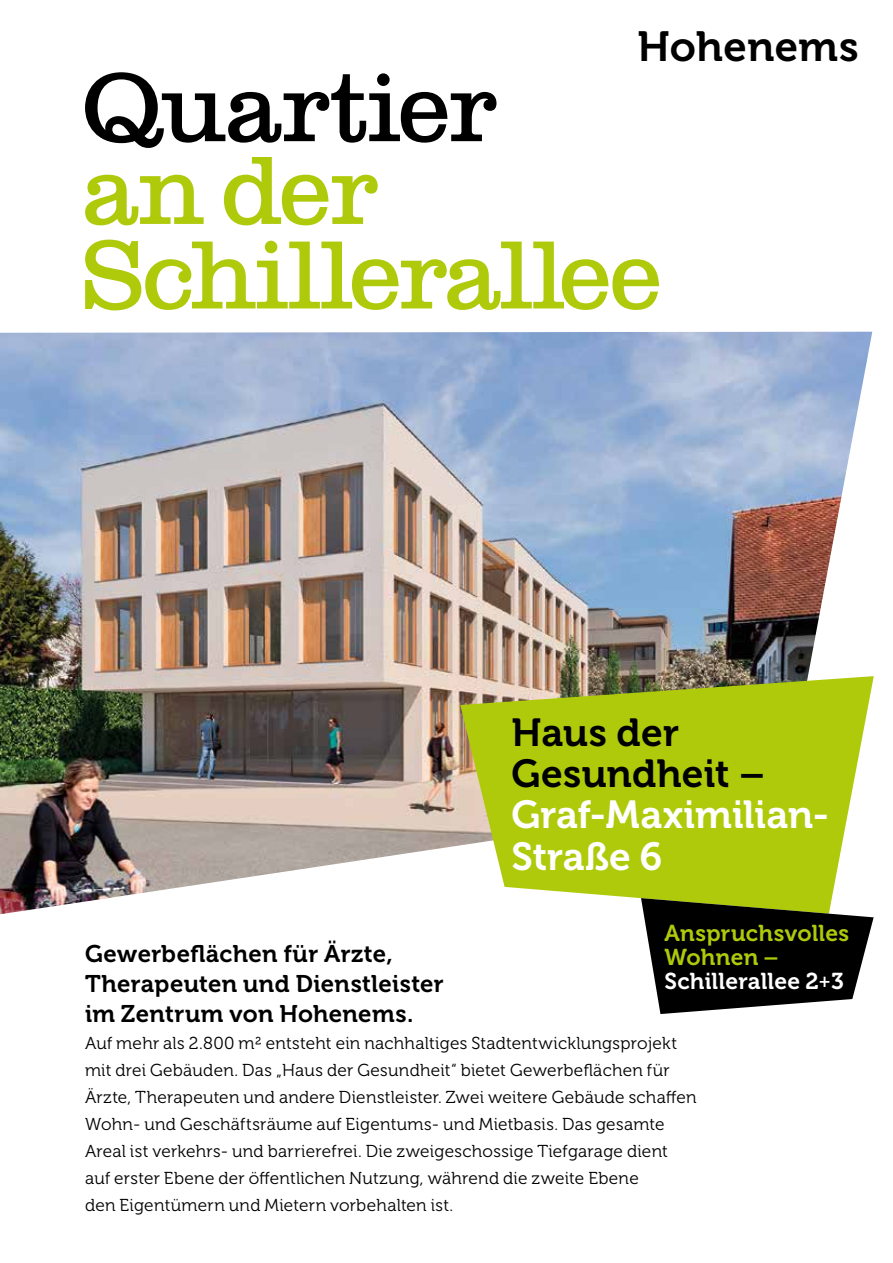
<style>
.page{position:relative;width:893px;height:1263px;background:#fff}
.page>*{position:absolute;margin:0;border:0;box-sizing:border-box;transform-origin:0 0}
.t1{font:42px "Museo 700";letter-spacing:.01em;color:#000}
.t2{font:39px/41.2px "Museo 700";color:#fff}
.t3{font:39px/41.2px "Museo 700";letter-spacing:.005em;color:#000}
.t4{font:24px/30px "Museo 700";letter-spacing:.015em;color:#000}
.t5{font:22.8px/24px "Museo 700";letter-spacing:.01em;color:#afca0b}
.t6{font:17.25px/27px "Museo 300";letter-spacing:.015em;color:#000}
.s1{color:#fff}
.s2{font-size:18px;color:#fff}
</style>
<div class="page">
<img style="left:0;top:332px;width:872px;height:582px">
<svg style="left:460px;top:676px;width:414px;height:238px;background:#b5c82e"></svg>
<svg style="left:85px;top:72px;width:412px;height:76px"></svg>
<svg style="left:85px;top:174px;width:119px;height:52px"></svg>
<svg style="left:223px;top:157px;width:155px;height:69px"></svg>
<svg style="left:85px;top:239px;width:575px;height:72px"></svg>
<svg style="left:641px;top:898px;width:233px;height:116px"></svg>
<h1 class="t1" style="left:638px;top:23px;width:223px">Hohenems</h1>
<h2 class="t3" style="left:511px;top:712px;width:255px">Haus der<br>Gesundheit –</h2>
<h2 class="t2" style="left:511px;top:795px;width:319px">Graf-Maximilian-<br>Straße 6</h2>
<h3 class="t5" style="left:664px;top:921px;width:186px">Anspruchsvolles<br>Wohnen –<br><span class="s1">Schillerallee 2</span><span class="s2">+</span><span class="s1">3</span></h3>
<h3 class="t4" style="left:85px;top:939px;width:360px">Gewerbeflächen für Ärzte,<br>Therapeuten und Dienstleister im Zentrum von Hohenems.</h3>
<p class="t6" style="left:85px;top:1030px;width:613px">Auf mehr als 2.800 m² entsteht ein nachhaltiges Stadtentwicklungsprojekt mit drei Gebäuden. Das „Haus der Gesundheit“ bietet Gewerbeflächen für Ärzte, Therapeuten und andere Dienstleister. Zwei weitere Gebäude schaffen Wohn- und Geschäftsräume auf Eigentums- und Mietbasis. Das gesamte Areal ist verkehrs- und barrierefrei. Die zweigeschossige Tiefgarage dient auf erster Ebene der öffentlichen Nutzung, während die zweite Ebene<br>den Eigentümern und Mietern vorbehalten ist.</p>
</div>
